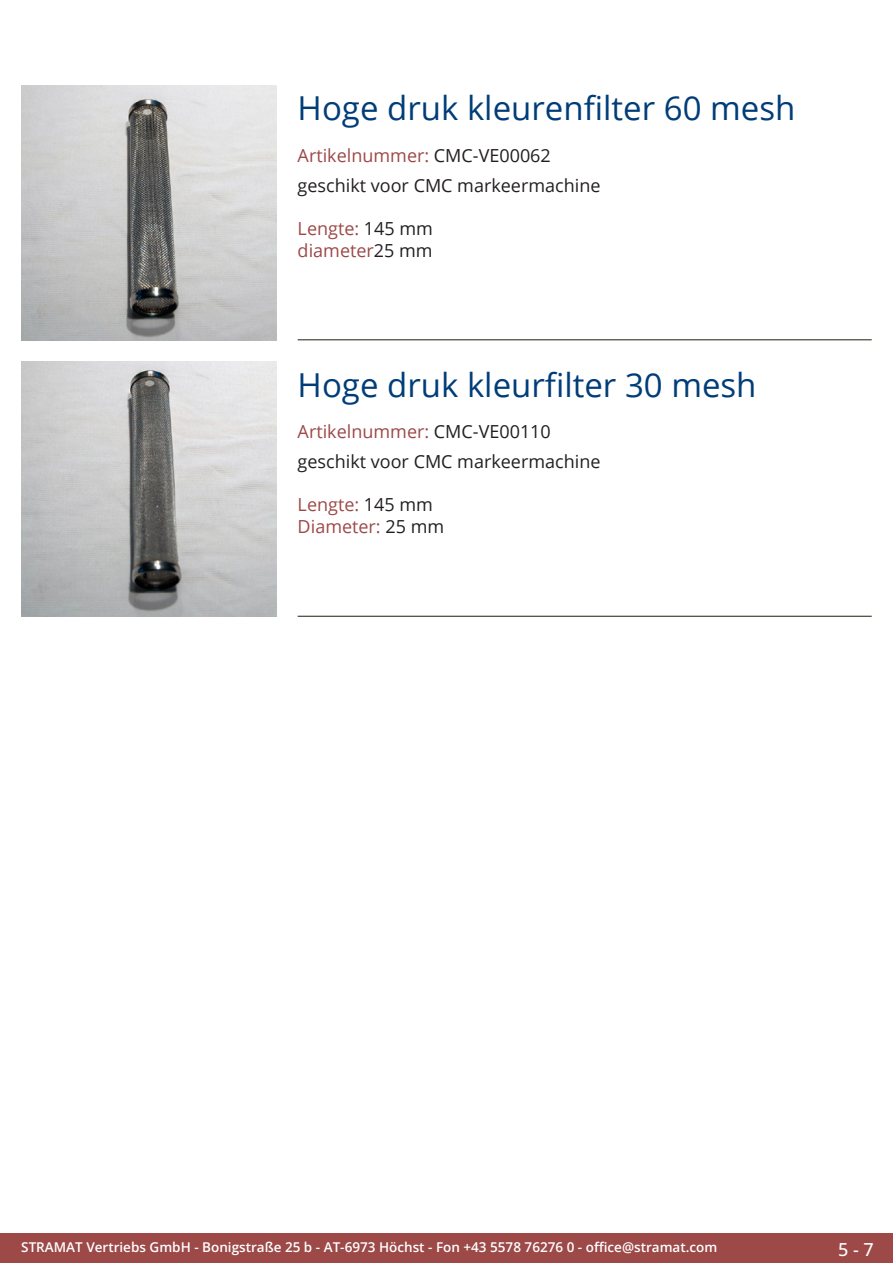
<style>
.page{position:relative;width:893px;height:1263px;background:#fff}
.page>*{position:absolute;margin:0;border:0;box-sizing:border-box;transform-origin:0 0}
.Produkttitel{font:33px "Open Sans";color:#003d78}
.Beschreibung_Text{font:18px "Open Sans";color:#231f20}
.TechDaten_Überschrif{font:18px "Open Sans";color:#9c4948}
.Beschreibung_Text-2{font:18px/21.6px "Open Sans";color:#9c4948}
.t1{font:500 18px "Open Sans";color:#fff}
.t2{font:600 13.5px "Open Sans";color:#fff}
.s1{color:#231f20}
</style>
<div class="page">
<div style="left:0;top:1233px;width:893px;height:30px;background:#9c4948"></div>
<hr style="left:298px;top:340px;width:574px;height:1px;background:#201d08">
<hr style="left:298px;top:616px;width:574px;height:1px;background:#201d08">
<img style="left:21px;top:85px;width:255px;height:255px">
<img style="left:21px;top:361px;width:255px;height:256px">
<p class="Produkttitel" style="left:298px;top:86px;width:499px">Hoge druk kleurenfilter 60 mesh</p>
<p class="TechDaten_Überschrif" style="left:298px;top:143px;width:255px">Artikelnummer: <span class="s1">CMC-VE00062</span></p>
<p class="Beschreibung_Text" style="left:298px;top:173px;width:304px">geschikt voor CMC markeermachine</p>
<p class="Beschreibung_Text-2" style="left:298px;top:217px;width:137px">Lengte: <span class="s1">145 mm </span>diameter<span class="s1">25 mm</span></p>
<p class="Produkttitel" style="left:298px;top:362px;width:460px">Hoge druk kleurfilter 30 mesh</p>
<p class="TechDaten_Überschrif" style="left:298px;top:420px;width:255px">Artikelnummer: <span class="s1">CMC-VE00110</span></p>
<p class="Beschreibung_Text" style="left:298px;top:449px;width:304px">geschikt voor CMC markeermachine</p>
<p class="Beschreibung_Text-2" style="left:298px;top:494px;width:148px">Lengte: <span class="s1">145 mm<br></span>Diameter: <span class="s1">25 mm</span></p>
<p class="t2" style="left:21px;top:1238px;width:698px">STRAMAT Vertriebs GmbH - Bonigstraße 25 b - AT-6973 Höchst - Fon +43 5578 76276 0 - office@stramat.com</p>
<h2 class="t1" style="left:838px;top:1237px;width:37px">5 - 7</h2>
</div>
